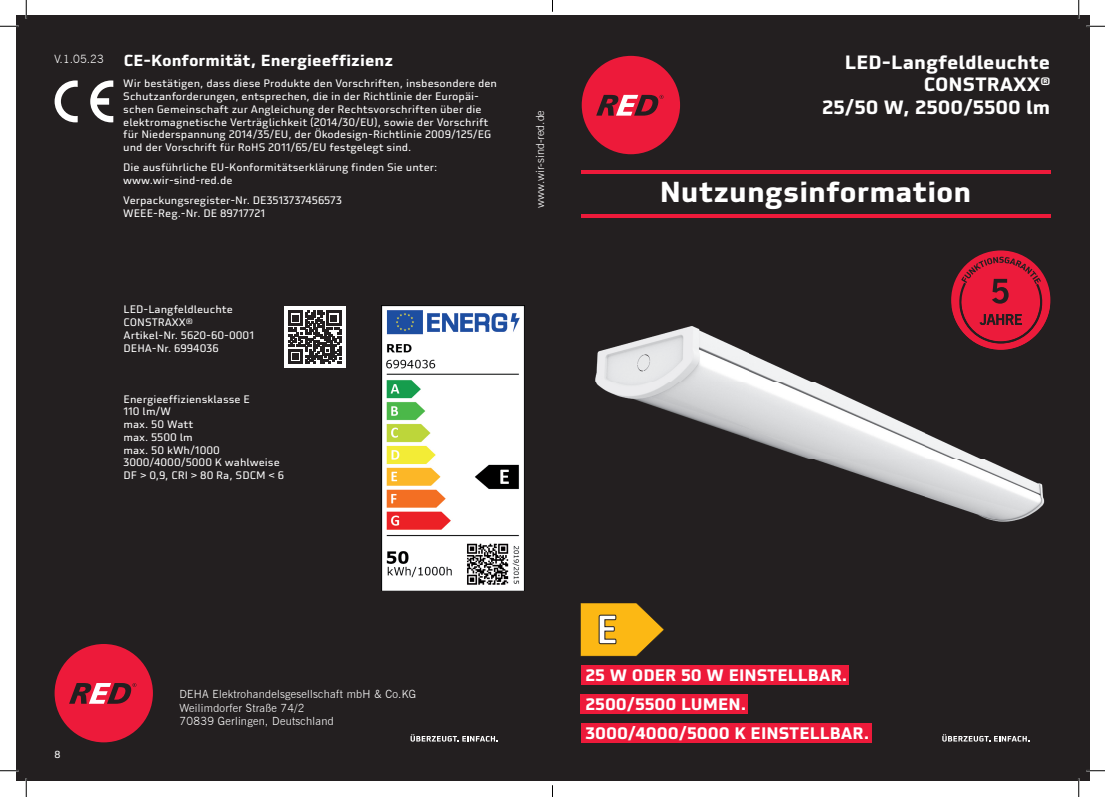
<style>
.page{position:relative;width:1105px;height:797px;background:#fff}
.page>*{position:absolute;margin:0;border:0;box-sizing:border-box;transform-origin:0 0}
.t1{font:700 28.25px "Utility OT";color:#fff}
.t2{font:700 18.75px/22.6px "Utility OT";color:#fff;text-align:right}
.t3{font:700 16.25px/28.8px "Utility OT";color:#fff}
.t4{font:700 15.62px "Utility OT";color:#fff}
.t5{font:300 11.5px "News Gothic BT";color:#fff}
.t6{font:300 11.25px/13.5px "News Gothic BT";letter-spacing:.025em;color:#fff}
.t7{font:300 11.25px "News Gothic BT";color:#fff}
.t8{font:10.62px/12.8px "Utility OT";color:#fff}
.t9{font:10px "Utility OT";color:#fff}
</style>
<div class="page">
<div style="left:16px;top:16px;width:1073px;height:765px;background:#231f20"></div>
<div style="left:582px;top:56px;width:98px;height:98px;background:#ed1a3a;border-radius:50%"></div>
<svg style="left:596px;top:95px;width:68px;height:21px"></svg>
<div style="left:55px;top:644px;width:98px;height:98px;background:#ed1a3a;border-radius:50%"></div>
<svg style="left:69px;top:683px;width:67px;height:20px"></svg>
<hr style="left:581px;top:170px;width:469px;height:3px;background:#ed1a3a">
<hr style="left:581px;top:214px;width:469px;height:3px;background:#ed1a3a">
<svg style="left:942px;top:734px;width:87px;height:7px"></svg>
<svg style="left:411px;top:734px;width:87px;height:7px"></svg>
<div style="left:581px;top:665px;width:267px;height:19px;background:#ed1a3a"></div>
<div style="left:581px;top:694px;width:167px;height:19px;background:#ed1a3a"></div>
<div style="left:581px;top:723px;width:290px;height:19px;background:#ed1a3a"></div>
<div style="left:951px;top:250px;width:99px;height:100px;background:#ec1b3b;border-radius:50%"></div>
<svg style="left:90px;top:80px;width:23px;height:42px"></svg>
<svg style="left:55px;top:80px;width:23px;height:42px"></svg>
<img style="left:381px;top:305px;width:143px;height:286px">
<img style="left:595px;top:326px;width:450px;height:196px">
<img style="left:951px;top:306px;width:99px;height:44px">
<svg style="left:953px;top:257px;width:91px;height:92px"></svg>
<img style="left:959px;top:306px;width:83px;height:37px">
<div style="left:284px;top:306px;width:61px;height:62px;background:#fff"></div>
<svg style="left:288px;top:311px;width:53px;height:53px"></svg>
<svg style="left:580px;top:603px;width:84px;height:53px"></svg>
<svg style="left:0;top:25px;width:19px;height:2px"></svg>
<svg style="left:1086px;top:25px;width:19px;height:2px"></svg>
<svg style="left:0;top:770px;width:19px;height:1px"></svg>
<svg style="left:1086px;top:770px;width:19px;height:1px"></svg>
<svg style="left:25px;top:0;width:2px;height:19px"></svg>
<svg style="left:25px;top:778px;width:2px;height:19px"></svg>
<svg style="left:1078px;top:0;width:1px;height:19px"></svg>
<svg style="left:1078px;top:778px;width:1px;height:19px"></svg>
<svg style="left:552px;top:785px;width:1px;height:12px"></svg>
<p class="t5" style="left:55px;top:52px;width:51px">V.1.05.23</p>
<h3 class="t4" style="left:124px;top:51px;width:271px">CE-Konformität, Energieeffizienz</h3>
<p class="t8" style="left:123px;top:77px;width:375px">Wir bestätigen, dass diese Produkte den Vorschriften, insbesondere den Schutzanforderungen, entsprechen, die in der Richtlinie der Europäi&shy;schen Gemeinschaft zur Angleichung der Rechtsvorschriften über die elektromagnetische Verträglichkeit (2014/30/EU), sowie der Vorschrift für Niederspannung 2014/35/EU, der Ökodesign-Richtlinie 2009/125/EG und der Vorschrift für RoHS 2011/65/EU festgelegt sind.</p>
<p class="t8" style="left:123px;top:161px;width:316px">Die ausführliche EU-Konformitätserklärung finden Sie unter: www.wir-sind-red.de</p>
<p class="t8" style="left:123px;top:194px;width:220px">Verpackungsregister-Nr. DE3513737456573<br>WEEE-Reg.-Nr. DE 89717721</p>
<p class="t8" style="left:124px;top:303px;width:132px">LED-Langfeldleuchte<br>CONSTRAXX<sup>®<br></sup>Artikel-Nr. 5620-60-0001<br>DEHA-Nr. 6994036</p>
<p class="t8" style="left:124px;top:392px;width:162px">Energieeffiziensklasse E<br>110 lm/W<br>max. 50 Watt<br>max. 5500 lm<br>max. 50 kWh/1000<br>3000/4000/5000 K wahlweise<br>DF &gt; 0,9, CRI &gt; 80 Ra, SDCM &lt; 6</p>
<p class="t7" style="left:533px;top:208px;width:99px;rotate:-90deg">www.wir-sind-red.de</p>
<h2 class="t2" style="left:822px;top:51px;width:230px">LED-Langfeldleuchte<br>CONSTRAXX<sup>®<br></sup>25/50 W, 2500/5500 lm</h2>
<h1 class="t1" style="left:660px;top:174px;width:313px">Nutzungsinformation</h1>
<p class="t9" style="left:55px;top:748px;width:8px">8</p>
<p class="t6" style="left:179px;top:687px;width:238px">DEHA Elektrohandelsgesellschaft mbH &amp; Co.KG<br>Weilimdorfer Straße 74/2<br>70839 Gerlingen, Deutschland</p>
<h3 class="t3" style="left:585px;top:661px;width:285px">25 W ODER 50 W EINSTELLBAR.<br>2500/5500 LUMEN.<br>3000/4000/5000 K EINSTELLBAR.</h3>
</div>
